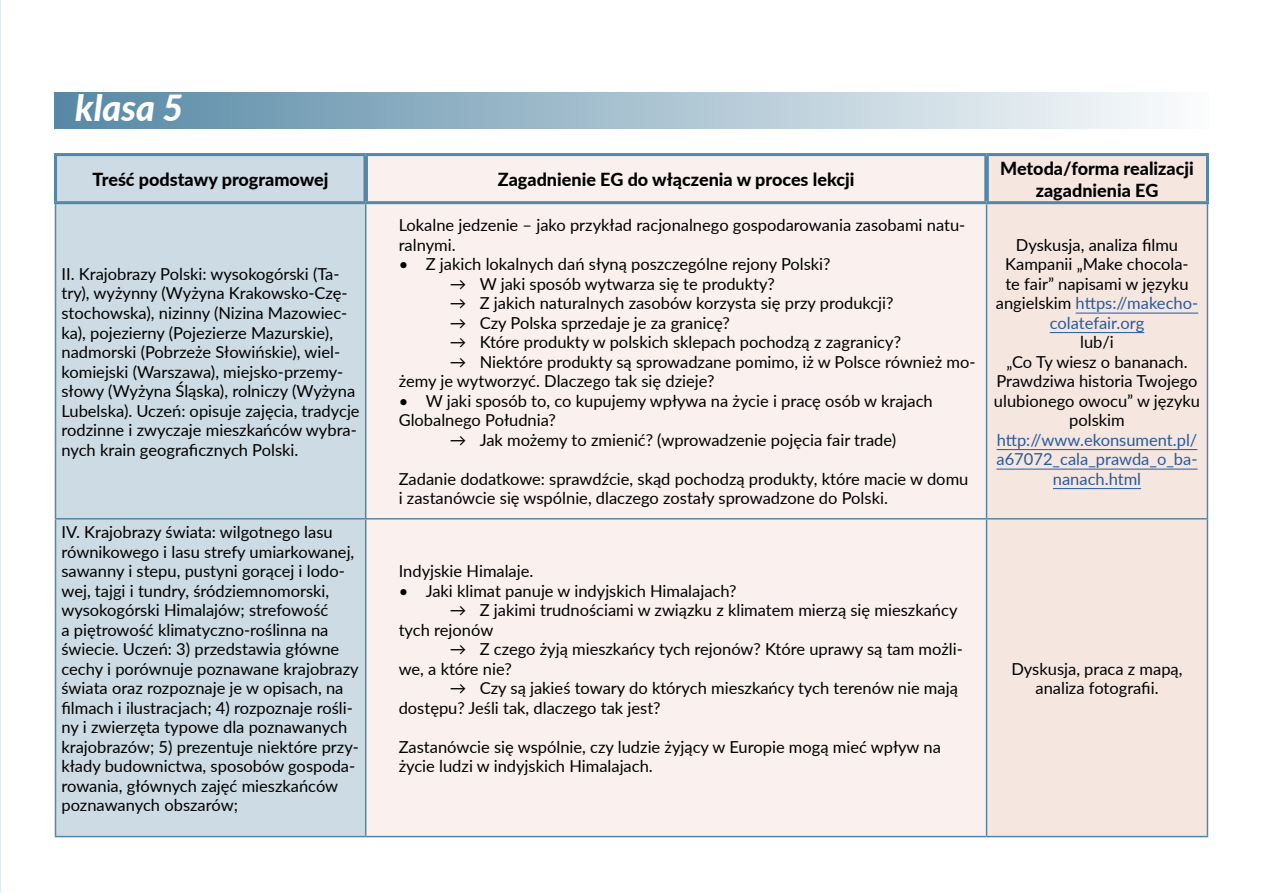
<style>
.page{position:relative;width:1263px;height:893px;background:#fff}
.page>*{position:absolute;margin:0;border:0;box-sizing:border-box;transform-origin:0 0}
.t1{font:italic 800 36px "Lato";color:#fff}
.t2{font:800 18px/21.6px "Lato";color:#000;text-align:center}
.t3{font:16.5px/19.5px "Lato";color:#000}
.t4{font:16.5px/19.5px "Lato";color:#275b9b;text-align:center}
.s1{color:#275b9b}
</style>
<div class="page">
<div style="left:56px;top:156px;width:309px;height:680px;background:#ccdbe4"></div>
<div style="left:366px;top:156px;width:620px;height:680px;background:#faf0ed"></div>
<div style="left:987px;top:156px;width:220px;height:680px;background:#f6e6e0"></div>
<hr style="left:55px;top:518px;width:311px;height:1px;background:#5487a4">
<hr style="left:366px;top:518px;width:620px;height:1px;background:#5487a4">
<hr style="left:986px;top:518px;width:222px;height:1px;background:#5487a4">
<hr style="left:55px;top:836px;width:311px;height:1px;background:#5487a4">
<hr style="left:366px;top:836px;width:620px;height:1px;background:#5487a4">
<hr style="left:986px;top:836px;width:222px;height:1px;background:#5487a4">
<hr style="left:55px;top:204px;width:1px;height:314px;background:#5487a4">
<hr style="left:365px;top:204px;width:1px;height:314px;background:#5487a4">
<hr style="left:986px;top:204px;width:1px;height:314px;background:#5487a4">
<hr style="left:1207px;top:204px;width:1px;height:314px;background:#5487a4">
<hr style="left:55px;top:519px;width:1px;height:317px;background:#5487a4">
<hr style="left:365px;top:519px;width:1px;height:317px;background:#5487a4">
<hr style="left:986px;top:519px;width:1px;height:317px;background:#5487a4">
<hr style="left:1207px;top:519px;width:1px;height:317px;background:#5487a4">
<div style="left:363px;top:156px;width:5px;height:45px;background:#5487a4"></div>
<div style="left:984px;top:156px;width:5px;height:45px;background:#5487a4"></div>
<hr style="left:54px;top:153px;width:312px;height:3px;background:#5487a4">
<hr style="left:54px;top:156px;width:3px;height:45px;background:#5487a4">
<hr style="left:366px;top:153px;width:620px;height:3px;background:#5487a4">
<hr style="left:986px;top:153px;width:223px;height:3px;background:#5487a4">
<hr style="left:1206px;top:156px;width:3px;height:45px;background:#5487a4">
<hr style="left:54px;top:201px;width:312px;height:3px;background:#5487a4">
<hr style="left:366px;top:201px;width:620px;height:3px;background:#5487a4">
<hr style="left:986px;top:201px;width:223px;height:3px;background:#5487a4">
<hr style="left:1076px;top:313px;width:122px;height:1px;background:#275b9b">
<hr style="left:1050px;top:332px;width:94px;height:1px;background:#275b9b">
<hr style="left:997px;top:449px;width:200px;height:1px;background:#275b9b">
<hr style="left:996px;top:469px;width:201px;height:1px;background:#275b9b">
<hr style="left:1053px;top:488px;width:88px;height:1px;background:#275b9b">
<div style="left:54px;top:92px;width:1155px;height:36px;background:linear-gradient(to right,#5688a5,#fbfcfd)"></div>
<h1 class="t1" style="left:75px;top:82px;width:110px">klasa 5</h1>
<p class="t2" style="left:93px;top:168px;width:237px">Treść podstawy programowej</p>
<p class="t2" style="left:498px;top:168px;width:358px">Zagadnienie EG do włączenia w proces lekcji</p>
<p class="t2" style="left:1000px;top:157px;width:195px">Metoda/forma realizacji zagadnienia EG</p>
<p class="t3" style="left:62px;top:264px;width:300px">II. Krajobrazy Polski: wysokogórski (Ta&shy;try), wyżynny (Wyżyna Krakowsko-Czę&shy;stochowska), nizinny (Nizina Mazowiec&shy;ka), pojezierny (Pojezierze Mazurskie), nadmorski (Pobrzeże Słowińskie), wiel&shy;komiejski (Warszawa), miejsko-przemy&shy;słowy (Wyżyna Śląska), rolniczy (Wyżyna Lubelska). Uczeń: opisuje zajęcia, tradycje rodzinne i zwyczaje mieszkańców wybra&shy;nych krain geograficznych Polski.</p>
<p class="t3" style="left:61px;top:522px;width:299px">IV. Krajobrazy świata: wilgotnego lasu równikowego i lasu strefy umiarkowanej, sawanny i stepu, pustyni gorącej i lodo&shy;wej, tajgi i tundry, śródziemnomorski, wysokogórski Himalajów; strefowość<br>a piętrowość klimatyczno-roślinna na świecie. Uczeń: 3) przedstawia główne cechy i porównuje poznawane krajobrazy świata oraz rozpoznaje je w opisach, na filmach i ilustracjach; 4) rozpoznaje rośli&shy;ny i zwierzęta typowe dla poznawanych krajobrazów; 5) prezentuje niektóre przy&shy;kłady budownictwa, sposobów gospoda&shy;rowania, głównych zajęć mieszkańców poznawanych obszarów;</p>
<p class="t3" style="left:399px;top:215px;width:568px">Lokalne jedzenie – jako przykład racjonalnego gospodarowania zasobami natu&shy;ralnymi.</p>
<p class="t3" style="left:399px;top:254px;width:433px">• Z jakich lokalnych dań słyną poszczególne rejony Polski?</p>
<p class="t3" style="left:450px;top:273px;width:327px">→ W jaki sposób wytwarza się te produkty?</p>
<p class="t3" style="left:450px;top:293px;width:445px">→ Z jakich naturalnych zasobów korzysta się przy produkcji?</p>
<p class="t3" style="left:450px;top:312px;width:282px">→ Czy Polska sprzedaje je za granicę?</p>
<p class="t3" style="left:450px;top:332px;width:453px">→ Które produkty w polskich sklepach pochodzą z zagranicy?</p>
<p class="t3" style="left:399px;top:351px;width:578px;text-indent:51px">→ Niektóre produkty są sprowadzane pomimo, iż w Polsce również mo&shy;żemy je wytworzyć. Dlaczego tak się dzieje?</p>
<p class="t3" style="left:399px;top:390px;width:536px">• W jaki sposób to, co kupujemy wpływa na życie i pracę osób w krajach<br>Globalnego Południa?</p>
<p class="t3" style="left:450px;top:429px;width:448px">→ Jak możemy to zmienić? (wprowadzenie pojęcia fair trade)</p>
<p class="t3" style="left:399px;top:468px;width:571px">Zadanie dodatkowe: sprawdźcie, skąd pochodzą produkty, które macie w domu i zastanówcie się wspólnie, dlaczego zostały sprowadzone do Polski.</p>
<p class="t3" style="left:996px;top:234px;width:204px;text-align:center">Dyskusja, analiza filmu<br>Kampanii „Make chocola-<br>te fair” napisami w języku angielskim <span class="s1">https://makecho&shy;colatefair.org</span></p>
<p class="t3" style="left:994px;top:332px;width:208px;text-align:center">lub/i<br>„Co Ty wiesz o bananach.<br>Prawdziwa historia Twojego ulubionego owocu” w języku polskim</p>
<p class="t4" style="left:996px;top:429px;width:202px">http://www.ekonsument.pl/ a67072_cala_prawda_o_ba&shy;nanach.html</p>
<p class="t3" style="left:399px;top:561px;width:136px">Indyjskie Himalaje.</p>
<p class="t3" style="left:399px;top:580px;width:339px">• Jaki klimat panuje w indyjskich Himalajach?</p>
<p class="t3" style="left:399px;top:600px;width:560px;text-indent:51px">→ Z jakimi trudnościami w związku z klimatem mierzą się mieszkańcy tych rejonów</p>
<p class="t3" style="left:399px;top:639px;width:566px;text-indent:51px">→ Z czego żyją mieszkańcy tych rejonów? Które uprawy są tam możli&shy;we, a które nie?</p>
<p class="t3" style="left:399px;top:678px;width:561px;text-indent:51px">→ Czy są jakieś towary do których mieszkańcy tych terenów nie mają dostępu? Jeśli tak, dlaczego tak jest?</p>
<p class="t3" style="left:399px;top:736px;width:544px">Zastanówcie się wspólnie, czy ludzie żyjący w Europie mogą mieć wpływ na życie ludzi w indyjskich Himalajach.</p>
<p class="t3" style="left:1011px;top:658px;width:173px;text-align:center">Dyskusja, praca z mapą, analiza fotografii.</p>
</div>
